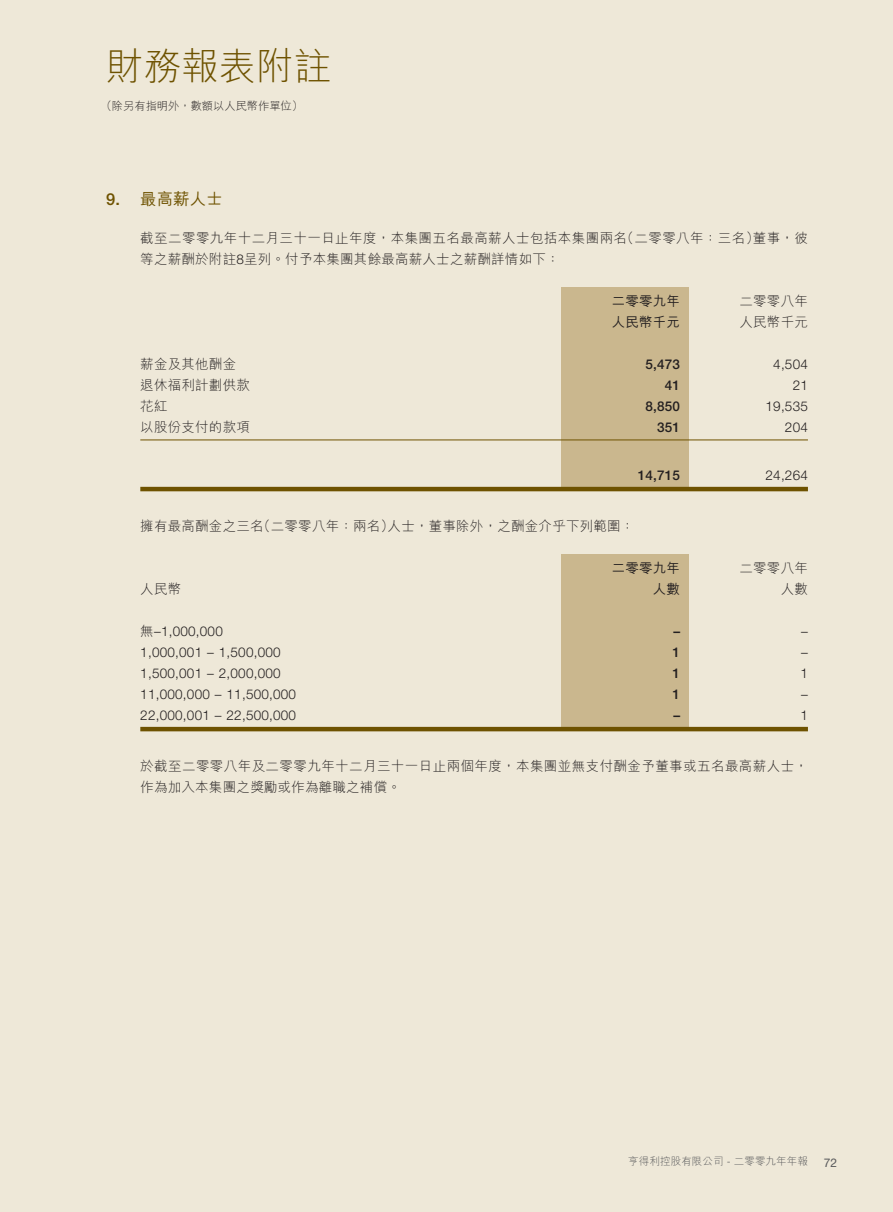
<style>
.page{position:relative;width:893px;height:1212px;background:#eee8d8}
.page>*{position:absolute;margin:0;border:0;box-sizing:border-box;transform-origin:0 0}
.t1{font:300 37.5px "M Hei HK";color:#6e5200}
.t2{font:500 16.5px "M Hei HK";color:#6e5200}
.t3{font:300 13.5px/21px "M Hei HK";letter-spacing:.015em;color:#231f20}
.t4{font:300 13.5px "Helvetica Neue LT Std";letter-spacing:.015em;color:#231f20}
.t5{font:500 13.5px "Helvetica Neue LT Std";letter-spacing:.015em;color:#231f20}
.t6{font:500 13.5px "M Hei HK";letter-spacing:.015em;color:#231f20}
.t7{font:12px "Helvetica Neue LT Std";color:#57585a}
.t8{font:300 11.25px "M Hei HK";color:#231f20}
.t9{font:300 10.5px "M Hei HK";letter-spacing:.01em;color:#57585a}
.s1{font-family:"Helvetica Neue LT Std"}
.s2{font-family:"M Hei HK"}
</style>
<div class="page">
<div style="left:561px;top:287px;width:128px;height:203px;background:#cab78e"></div>
<hr style="left:140px;top:440px;width:668px;height:1px;background:#6e5200">
<hr style="left:140px;top:487px;width:668px;height:4px;background:#6e5200">
<div style="left:561px;top:554px;width:128px;height:174px;background:#cab78e"></div>
<hr style="left:140px;top:727px;width:668px;height:4px;background:#6e5200">
<p class="t1" style="left:106px;top:40px;width:226px">財務報表附註</p>
<p class="t8" style="left:101px;top:98px;width:204px">（除另有指明外，數額以人民幣作單位）</p>
<p class="t2" style="left:106px;top:187px;width:118px"><span class="s1">9.</span> 最高薪人士</p>
<p class="t3" style="left:140px;top:227px;width:669px">截至二零零九年十二月三十一日止年度，本集團五名最高薪人士包括本集團兩名（二零零八年：三名）董事，彼等之薪酬於附註<span class="s1">8</span>呈列。付予本集團其餘最高薪人士之薪酬詳情如下：</p>
<p class="t6" style="left:612px;top:291px;width:70px">二零零九年</p>
<p class="t3" style="left:739px;top:290px;width:70px">二零零八年</p>
<p class="t6" style="left:612px;top:312px;width:70px">人民幣千元</p>
<p class="t3" style="left:739px;top:311px;width:70px">人民幣千元</p>
<p class="t3" style="left:140px;top:353px;width:97px">薪金及其他酬金</p>
<p class="t5" style="left:645px;top:356px;width:36px">5,473</p>
<p class="t4" style="left:773px;top:356px;width:36px">4,504</p>
<p class="t3" style="left:140px;top:374px;width:111px">退休福利計劃供款</p>
<p class="t5" style="left:665px;top:377px;width:17px">41</p>
<p class="t4" style="left:793px;top:377px;width:17px">21</p>
<p class="t3" style="left:140px;top:395px;width:29px">花紅</p>
<p class="t5" style="left:645px;top:398px;width:36px">8,850</p>
<p class="t4" style="left:765px;top:398px;width:44px">19,535</p>
<p class="t3" style="left:140px;top:416px;width:111px">以股份支付的款項</p>
<p class="t5" style="left:657px;top:419px;width:24px">351</p>
<p class="t4" style="left:785px;top:419px;width:24px">204</p>
<p class="t5" style="left:638px;top:467px;width:44px">14,715</p>
<p class="t4" style="left:765px;top:467px;width:44px">24,264</p>
<p class="t3" style="left:140px;top:515px;width:496px">擁有最高酬金之三名（二零零八年：兩名）人士，董事除外，之酬金介乎下列範圍：</p>
<p class="t6" style="left:612px;top:558px;width:70px">二零零九年</p>
<p class="t3" style="left:739px;top:557px;width:70px">二零零八年</p>
<p class="t3" style="left:140px;top:578px;width:42px">人民幣</p>
<p class="t6" style="left:653px;top:579px;width:29px">人數</p>
<p class="t3" style="left:781px;top:578px;width:29px">人數</p>
<p class="t4" style="left:140px;top:623px;width:84px"><span class="s2">無</span>–1,000,000</p>
<p class="t5" style="left:673px;top:623px;width:8px">–</p>
<p class="t4" style="left:801px;top:623px;width:8px">–</p>
<p class="t4" style="left:140px;top:644px;width:142px">1,000,001 – 1,500,000</p>
<p class="t5" style="left:673px;top:644px;width:9px">1</p>
<p class="t4" style="left:801px;top:644px;width:8px">–</p>
<p class="t4" style="left:140px;top:665px;width:142px">1,500,001 – 2,000,000</p>
<p class="t5" style="left:673px;top:665px;width:9px">1</p>
<p class="t4" style="left:800px;top:665px;width:9px">1</p>
<p class="t4" style="left:140px;top:686px;width:157px">11,000,000 – 11,500,000</p>
<p class="t5" style="left:673px;top:686px;width:9px">1</p>
<p class="t4" style="left:801px;top:686px;width:8px">–</p>
<p class="t4" style="left:140px;top:707px;width:157px">22,000,001 – 22,500,000</p>
<p class="t5" style="left:673px;top:707px;width:8px">–</p>
<p class="t4" style="left:800px;top:707px;width:9px">1</p>
<p class="t3" style="left:140px;top:755px;width:669px">於截至二零零八年及二零零九年十二月三十一日止兩個年度，本集團並無支付酬金予董事或五名最高薪人士，作為加入本集團之獎勵或作為離職之補償。</p>
<p class="t9" style="left:628px;top:1154px;width:181px">亨得利控股有限公司 <span class="s1">-</span> 二零零九年年報</p>
<p class="t7" style="left:824px;top:1155px;width:15px">72</p>
</div>
